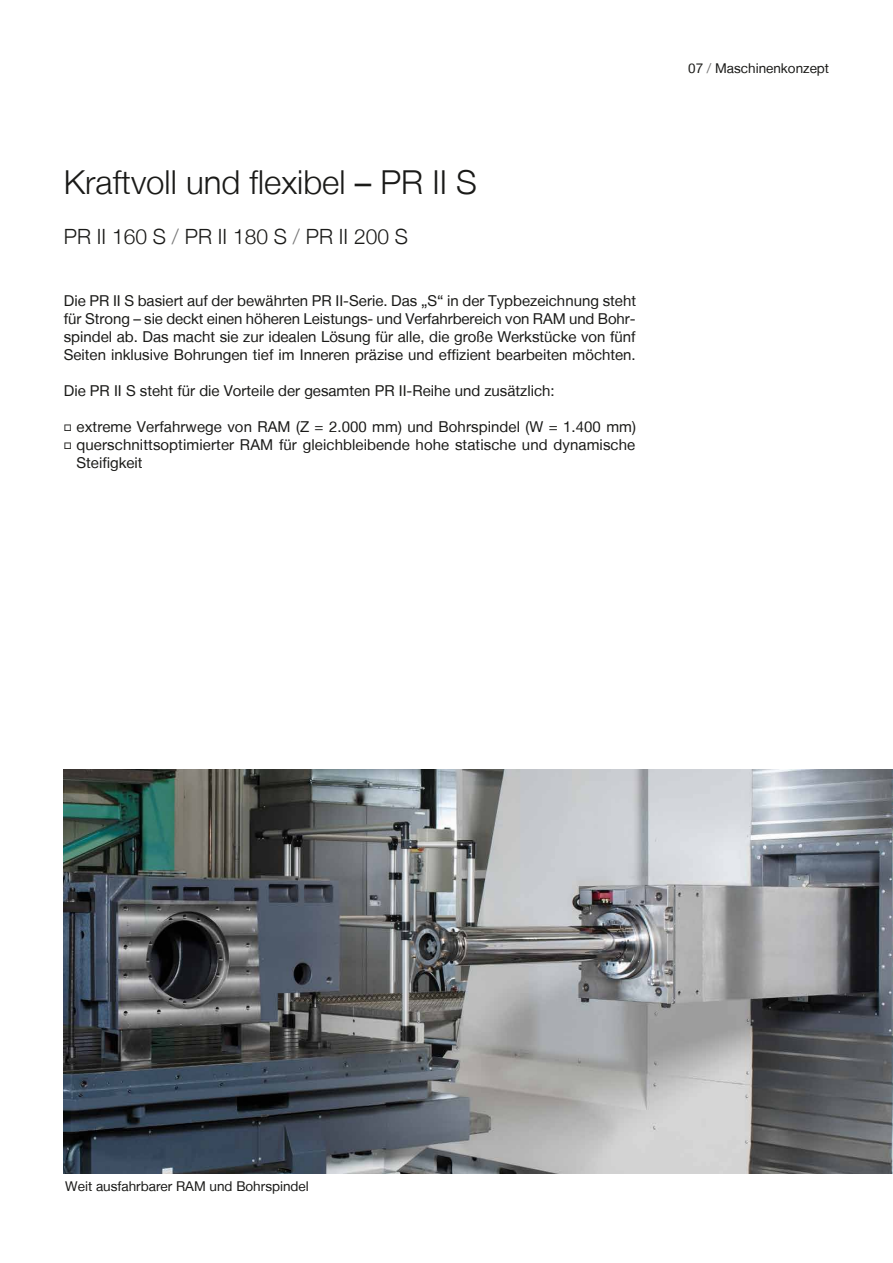
<style>
.page{position:relative;width:893px;height:1263px;background:#fff}
.page>*{position:absolute;margin:0;border:0;box-sizing:border-box;transform-origin:0 0}
.t1{font:300 33px "Helvetica Neue LT";color:#1a1a18}
.t2{font:300 21px "Helvetica Neue LT";color:#1a1a18}
.t3{font:15px/18px "Helvetica Neue LT";letter-spacing:.005em;color:#1a1a18;text-align:justify}
.t4{font:13.5px "Helvetica Neue LT";color:#1a1a18}
.s1{font-weight:400}
.s2{color:#767676}
</style>
<div class="page">
<img style="left:64px;top:770px;width:829px;height:404px">
<h1 class="t1" style="left:64px;top:162px;width:415px">Kraftvoll und flexibel <span class="s1">–</span> PR II S</h1>
<h2 class="t2" style="left:64px;top:223px;width:346px">PR II 160 S <span class="s2">/</span> PR II 180 S <span class="s2">/</span> PR II 200 S</h2>
<p class="t3" style="left:64px;top:291px;width:574px">Die PR II S basiert auf der bewährten PR II-Serie. Das „S“ in der Typbezeichnung steht für Strong – sie deckt einen höheren Leistungs- und Verfahrbereich von RAM und Bohr&shy;spindel ab. Das macht sie zur idealen Lösung für alle, die große Werkstücke von fünf Seiten inklusive Bohrungen tief im Inneren präzise und effizient bearbeiten möchten.</p>
<p class="t3" style="left:64px;top:381px;width:492px">Die PR II S steht für die Vorteile der gesamten PR II-Reihe und zusätzlich:</p>
<p class="t3" style="left:64px;top:417px;width:574px">□ extreme Verfahrwege von RAM (Z = 2.000 mm) und Bohrspindel (W = 1.400 mm)</p>
<p class="t3" style="left:77px;top:435px;width:560px;text-indent:-13px">□ querschnittsoptimierter RAM für gleichbleibende hohe statische und dynamische<br>Steifigkeit</p>
<p class="t4" style="left:688px;top:61px;width:143px">07 <span class="s2">/</span> Maschinenkonzept</p>
<p class="t4" style="left:65px;top:1178px;width:245px">Weit ausfahrbarer RAM und Bohrspindel</p>
</div>
